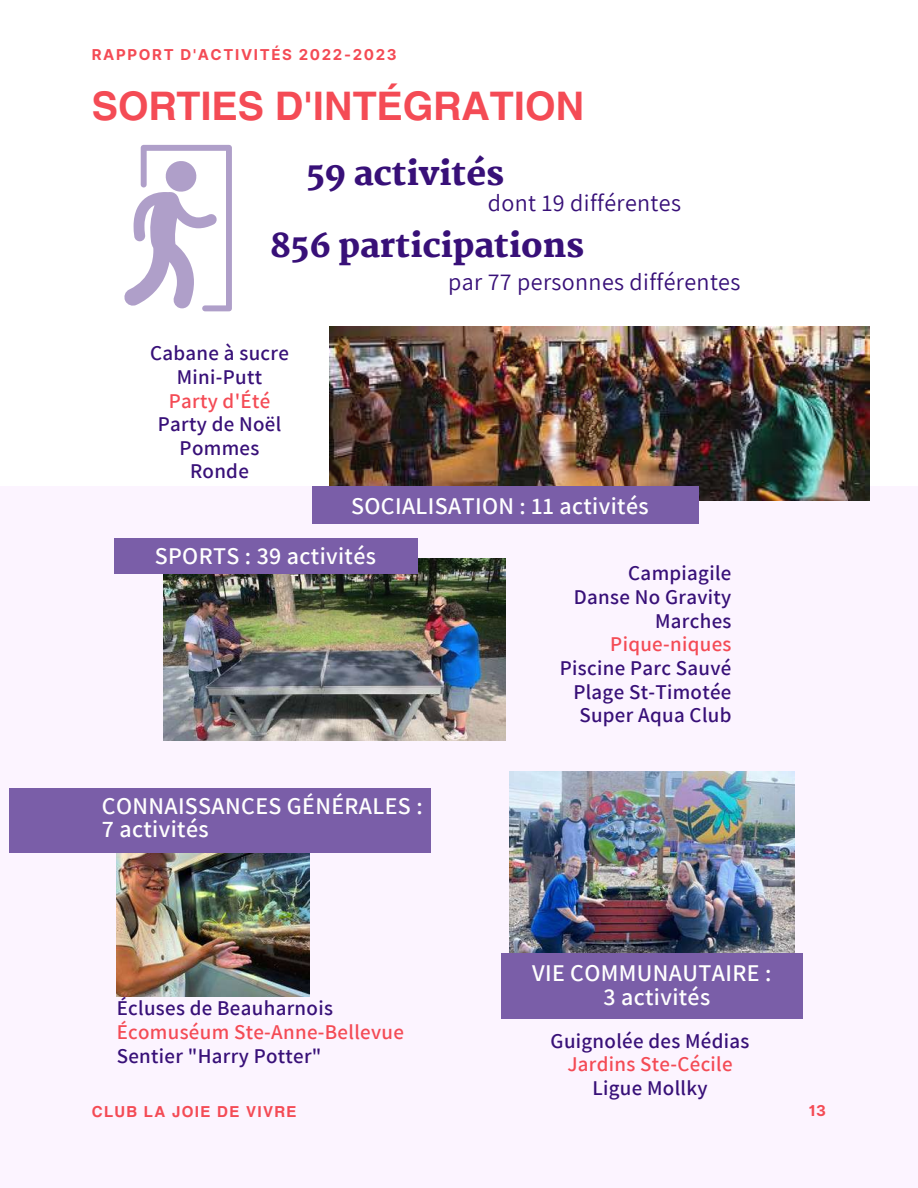
<style>
.page{position:relative;width:918px;height:1188px;background:#fff}
.page>*{position:absolute;margin:0;border:0;box-sizing:border-box;transform-origin:0 0}
.t1{font:700 39px "Helios";color:#f44b55}
.t2{font:800 33px "Martel";color:#381078}
.t3{font:600 24px/23.7px "Assistant";letter-spacing:.015em;color:#fffffe}
.t4{font:24px "Assistant";letter-spacing:.015em;color:#381078}
.t5{font:600 24px "Assistant";letter-spacing:.015em;color:#fff}
.t6{font:600 21px/23.7px "Assistant";letter-spacing:.015em;color:#381078;text-align:center}
.t7{font:600 21px "Assistant";letter-spacing:.015em;color:#f44b55}
.t8{font:700 15px "Inter";letter-spacing:.11em;color:#f44b55}
.t9{font:700 15px "Helios";letter-spacing:.085em;color:#f44b55}
</style>
<div class="page">
<div style="left:0;top:486px;width:918px;height:702px;background:#fcf4ff"></div>
<svg style="left:124px;top:145px;width:108px;height:166px"></svg>
<img style="left:329px;top:327px;width:540px;height:173px">
<div style="left:312px;top:486px;width:387px;height:37px;background:#7a5ea8"></div>
<img style="left:164px;top:559px;width:342px;height:182px">
<div style="left:114px;top:538px;width:303px;height:36px;background:#7a5ea8"></div>
<img style="left:509px;top:771px;width:286px;height:182px">
<img style="left:117px;top:853px;width:192px;height:144px">
<div style="left:9px;top:789px;width:422px;height:64px;background:#7a5ea8"></div>
<div style="left:501px;top:953px;width:302px;height:65px;background:#7a5ea8"></div>
<p class="t8" style="left:92px;top:46px;width:306px">RAPPORT D'ACTIVITÉS 2022-2023</p>
<h1 class="t1" style="left:92px;top:82px;width:494px">SORTIES D'INTÉGRATION</h1>
<h2 class="t2" style="left:307px;top:155px;width:199px">59 activités</h2>
<p class="t4" style="left:488px;top:187px;width:195px">dont 19 différentes</p>
<h2 class="t2" style="left:270px;top:226px;width:315px">856 participations</h2>
<p class="t6" style="left:150px;top:341px;width:140px">Cabane à sucre<br>Mini-Putt</p>
<p class="t7" style="left:169px;top:386px;width:103px">Party d'Été</p>
<p class="t6" style="left:158px;top:412px;width:125px">Party de Noël<br>Pommes<br>Ronde</p>
<p class="t4" style="left:448px;top:266px;width:294px">par 77 personnes différentes</p>
<p class="t5" style="left:351px;top:489px;width:299px">SOCIALISATION : 11 activités</p>
<p class="t3" style="left:155px;top:543px;width:223px">SPORTS : 39 activités</p>
<p class="t3" style="left:102px;top:793px;width:322px">CONNAISSANCES GÉNÉRALES :<br>7 activités</p>
<p class="t6" style="left:117px;top:996px;width:218px">Écluses de Beauharnois</p>
<p class="t7" style="left:117px;top:1018px;width:289px">Écomuséum Ste-Anne-Bellevue</p>
<p class="t6" style="left:117px;top:1043px;width:206px">Sentier "Harry Potter"</p>
<p class="t6" style="left:574px;top:561px;width:159px;text-align:right">Campiagile<br>Danse No Gravity<br>Marches</p>
<p class="t7" style="left:610px;top:630px;width:123px">Pique-niques</p>
<p class="t6" style="left:573px;top:655px;width:160px;text-align:justify;text-indent:-13px">Piscine Parc Sauvé Plage St-Timotée Super Aqua Club</p>
<p class="t3" style="left:532px;top:960px;width:241px;text-align:center">VIE COMMUNAUTAIRE :<br>3 activités</p>
<p class="t6" style="left:551px;top:1028px;width:200px">Guignolée des Médias</p>
<p class="t7" style="left:567px;top:1050px;width:167px">Jardins Ste-Cécile</p>
<p class="t6" style="left:592px;top:1075px;width:117px">Ligue Mollky</p>
<p class="t9" style="left:92px;top:1102px;width:206px">CLUB LA JOIE DE VIVRE</p>
<p class="t8" style="left:809px;top:1102px;width:19px">13</p>
</div>
